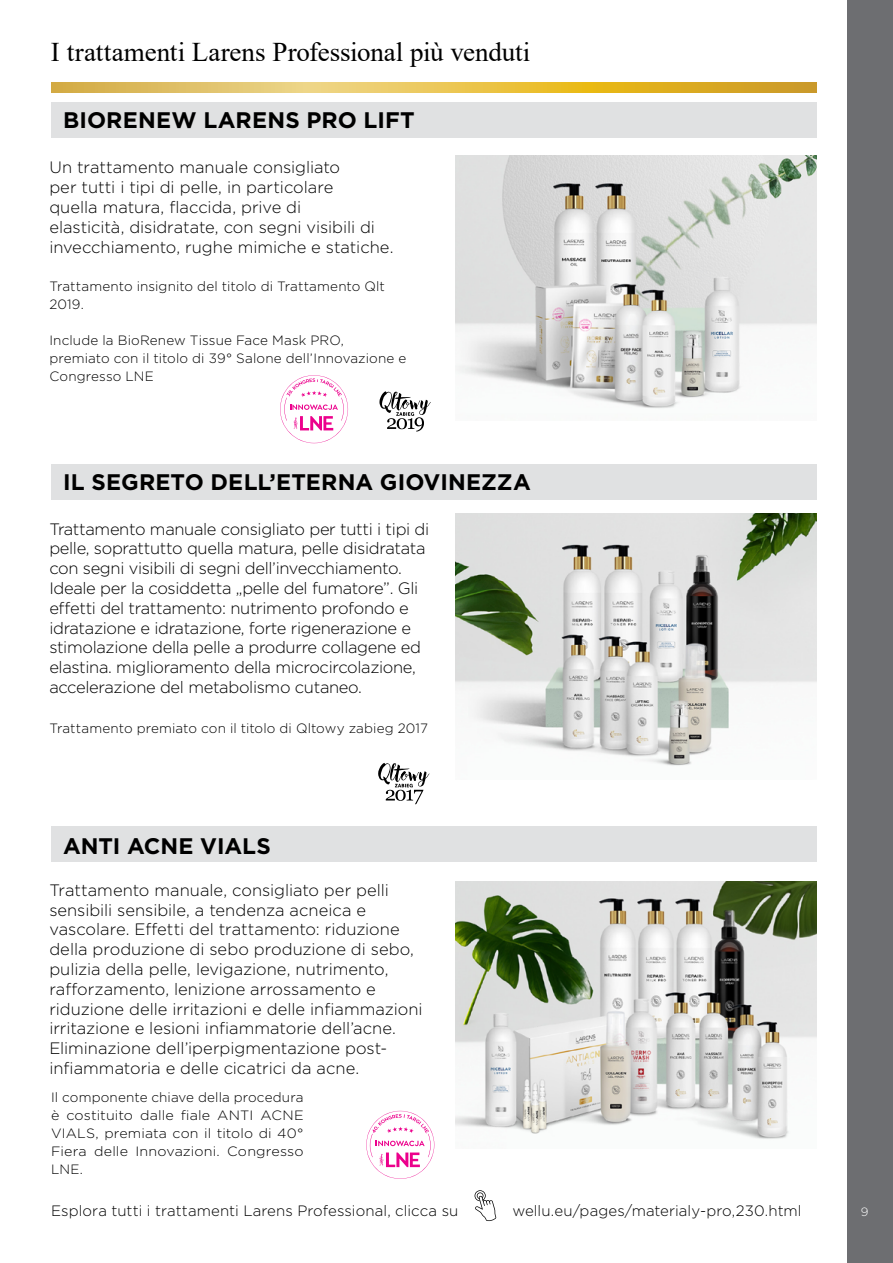
<style>
.page{position:relative;width:893px;height:1263px;background:#fff}
.page>*{position:absolute;margin:0;border:0;box-sizing:border-box;transform-origin:0 0}
.t1{font:27px "Times New Roman";letter-spacing:-.005em;color:#000}
.t2{font:700 22.5px "Gotham";letter-spacing:.005em;color:#000}
.t3{font:300 16.5px/19.8px "Gotham";letter-spacing:-.01em;color:#000}
.t4{font:300 15px "Gotham";letter-spacing:.005em;color:#000}
.t5{font:300 13.5px/18px "Gotham";letter-spacing:.01em;color:#000}
.t6{font:300 12px "Gotham";color:#fff}
</style>
<div class="page">
<div style="left:847px;top:0;width:46px;height:1263px;background:#6d6e71"></div>
<svg style="left:51px;top:83px;width:765px;height:9px;background:#e2bb4a"></svg>
<svg style="left:378px;top:763px;width:51px;height:41px"></svg>
<img style="left:455px;top:155px;width:361px;height:254px">
<svg style="left:379px;top:391px;width:52px;height:41px"></svg>
<img style="left:455px;top:513px;width:361px;height:253px">
<img style="left:455px;top:882px;width:361px;height:257px">
<svg style="left:366px;top:1111px;width:68px;height:68px"></svg>
<svg style="left:280px;top:375px;width:68px;height:68px"></svg>
<div style="left:51px;top:464px;width:765px;height:35px;background:#e0e1e2"></div>
<div style="left:51px;top:102px;width:765px;height:36px;background:#e0e1e2"></div>
<div style="left:51px;top:827px;width:765px;height:35px;background:#e0e1e2"></div>
<svg style="left:475px;top:1190px;width:21px;height:31px"></svg>
<h1 class="t1" style="left:51px;top:32px;width:481px">I trattamenti Larens Professional più venduti</h1>
<h2 class="t2" style="left:63px;top:105px;width:353px">BIORENEW LARENS PRO LIFT</h2>
<p class="t3" style="left:49px;top:157px;width:346px">Un trattamento manuale consigliato<br>per tutti i tipi di pelle, in particolare<br>quella matura, flaccida, prive di<br>elasticità, disidratate, con segni visibili di invecchiamento, rughe mimiche e statiche.</p>
<p class="t5" style="left:49px;top:276px;width:337px">Trattamento insignito del titolo di Trattamento Qlt<br>2019.</p>
<p class="t5" style="left:49px;top:330px;width:358px">Include la BioRenew Tissue Face Mask PRO, premiato con il titolo di 39° Salone dell’Innovazione e<br>Congresso LNE</p>
<h2 class="t2" style="left:63px;top:467px;width:469px">IL SEGRETO DELL’ETERNA GIOVINEZZA</h2>
<p class="t3" style="left:49px;top:518px;width:381px">Trattamento manuale consigliato per tutti i tipi di pelle, soprattutto quella matura, pelle disidratata con segni visibili di segni dell’invecchiamento.<br>Ideale per la cosiddetta „pelle del fumatore”. Gli effetti del trattamento: nutrimento profondo e idratazione e idratazione, forte rigenerazione e stimolazione della pelle a produrre collagene ed elastina. miglioramento della microcircolazione, accelerazione del metabolismo cutaneo.</p>
<p class="t5" style="left:49px;top:718px;width:380px">Trattamento premiato con il titolo di Qltowy zabieg 2017</p>
<h2 class="t2" style="left:63px;top:831px;width:209px">ANTI ACNE VIALS</h2>
<p class="t3" style="left:49px;top:879px;width:375px">Trattamento manuale, consigliato per pelli sensibili sensibile, a tendenza acneica e vascolare. Effetti del trattamento: riduzione della produzione di sebo produzione di sebo, pulizia della pelle, levigazione, nutrimento, rafforzamento, lenizione arrossamento e riduzione delle irritazioni e delle infiammazioni irritazione e lesioni infiammatorie dell’acne.<br>Eliminazione dell’iperpigmentazione post&shy;infiammatoria e delle cicatrici da acne.</p>
<p class="t5" style="left:51px;top:1088px;width:254px;text-align:justify">Il componente chiave della procedura è costituito dalle fiale ANTI ACNE VIALS, premiata con il titolo di 40° Fiera delle Innovazioni. Congresso LNE.</p>
<p class="t4" style="left:51px;top:1201px;width:409px">Esplora tutti i trattamenti Larens Professional, clicca su</p>
<p class="t4" style="left:512px;top:1201px;width:291px">wellu.eu/pages/materialy-pro,230.html</p>
<p class="t6" style="left:861px;top:1204px;width:9px">9</p>
</div>
